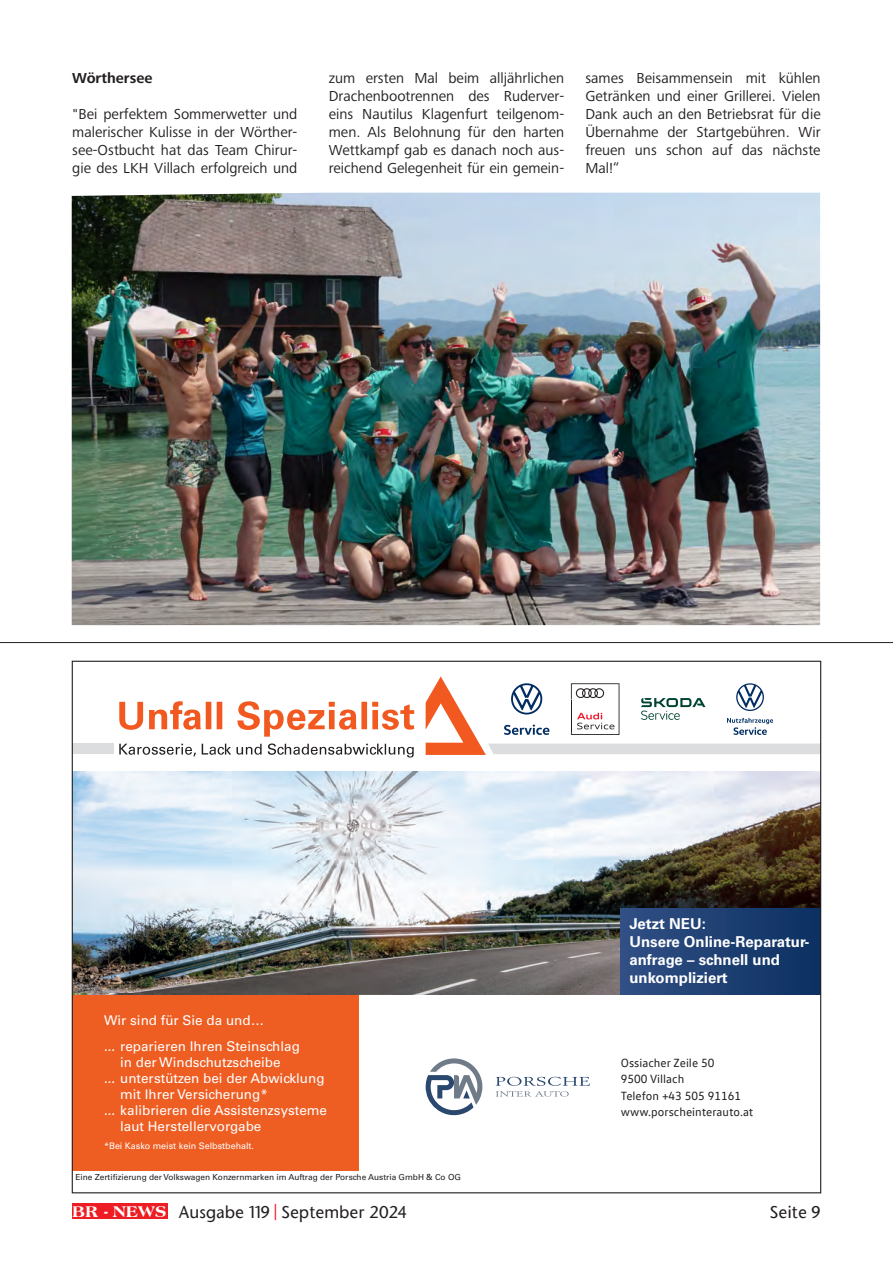
<style>
.page{position:relative;width:893px;height:1263px;background:#fff}
.page>*{position:absolute;margin:0;border:0;box-sizing:border-box;transform-origin:0 0}
.t1{font:500 16.5px "Stone Sans";letter-spacing:.005em;color:#231f20}
.Fließtext_Regular{font:15px/18px "Frutiger Next Pro";color:#231f20;text-align:justify}
.t2{font:700 15px/18px "Univers LT Std";color:#fff}
.Fließtext_Regular-2{font:700 15px "Frutiger Next Pro";color:#231f20}
.t3{font:13.5px/25.2px "Univers LT Std";color:#fff}
.t4{font:12.15px/16.4px "VW Text";color:#231f20}
.t5{font:9px "Univers LT Std";color:#fff}
.t6{font:8.25px "Univers LT Std";color:#231f20}
.s1{font-family:"Americana BT";font-weight:800;font-size:16.65px;color:#fff}
.s2{color:#ee1d23}
</style>
<div class="page">
<div style="left:72px;top:1203px;width:95px;height:16px;background:#ee1d23"></div>
<hr style="left:0;top:642px;width:893px;height:1px;background:#231f20">
<div style="left:72px;top:994px;width:287px;height:177px;background:#ee5d22"></div>
<img style="left:74px;top:771px;width:745px;height:224px">
<img style="left:74px;top:994px;width:285px;height:1px">
<div style="left:621px;top:908px;width:200px;height:87px;background:linear-gradient(to right,#315085,#0c3060)"></div>
<svg style="left:119px;top:701px;width:295px;height:36px"></svg>
<svg style="left:119px;top:743px;width:295px;height:14px"></svg>
<div style="left:72px;top:743px;width:42px;height:11px;background:#dcdddf"></div>
<svg style="left:426px;top:676px;width:393px;height:79px"></svg>
<svg style="left:426px;top:1058px;width:56px;height:57px"></svg>
<svg style="left:496px;top:1077px;width:94px;height:20px"></svg>
<img style="left:72px;top:193px;width:748px;height:432px">
<p class="Fließtext_Regular-2" style="left:72px;top:70px;width:82px">Wörthersee</p>
<p class="Fließtext_Regular" style="left:72px;top:105px;width:227px">"Bei perfektem Sommerwetter und malerischer Kulisse in der Wörther&shy;see-Ostbucht hat das Team Chirur&shy;gie des LKH Villach erfolgreich und</p>
<p class="Fließtext_Regular" style="left:329px;top:69px;width:237px">zum ersten Mal beim alljährlichen Drachenbootrennen des Ruderver&shy;eins Nautilus Klagenfurt teilgenom&shy;men. Als Belohnung für den harten Wettkampf gab es danach noch aus&shy;reichend Gelegenheit für ein gemein-</p>
<p class="Fließtext_Regular" style="left:585px;top:69px;width:237px">sames Beisammensein mit kühlen Getränken und einer Grillerei. Vielen Dank auch an den Betriebsrat für die Übernahme der Startgebühren. Wir freuen uns schon auf das nächste Mal!“</p>
<p class="t2" style="left:629px;top:915px;width:181px">Jetzt NEU:<br>Unsere Online-Reparatur&shy;anfrage – schnell und unkompliziert</p>
<p class="t3" style="left:104px;top:1008px;width:197px">Wir sind für Sie da und…<br>... reparieren Ihren Steinschlag</p>
<p class="t3" style="left:120px;top:1049px;width:162px">in der Windschutzscheibe</p>
<p class="t3" style="left:104px;top:1065px;width:222px">... unterstützen bei der Abwicklung</p>
<p class="t3" style="left:120px;top:1082px;width:149px">mit Ihrer Versicherung*</p>
<p class="t3" style="left:104px;top:1098px;width:225px">... kalibrieren die Assistenzsysteme</p>
<p class="t3" style="left:120px;top:1114px;width:143px">laut Herstellervorgabe</p>
<p class="t5" style="left:104px;top:1141px;width:152px">*Bei Kasko meist kein Selbstbehalt.</p>
<p class="t6" style="left:75px;top:1172px;width:387px">Eine Zertifizierung der Volkswagen Konzernmarken im Auftrag der Porsche Austria GmbH &amp; Co OG</p>
<p class="t4" style="left:621px;top:1054px;width:134px">Ossiacher Zeile 50<br>9500 Villach<br>Telefon +43 505 91161 www.porscheinterauto.at</p>
<p class="t1" style="left:72px;top:1201px;width:336px"><span class="s1">BR - NEWS</span> Ausgabe 119 <span class="s2">|</span> September 2024</p>
<p class="t1" style="left:769px;top:1201px;width:53px">Seite 9</p>
</div>
